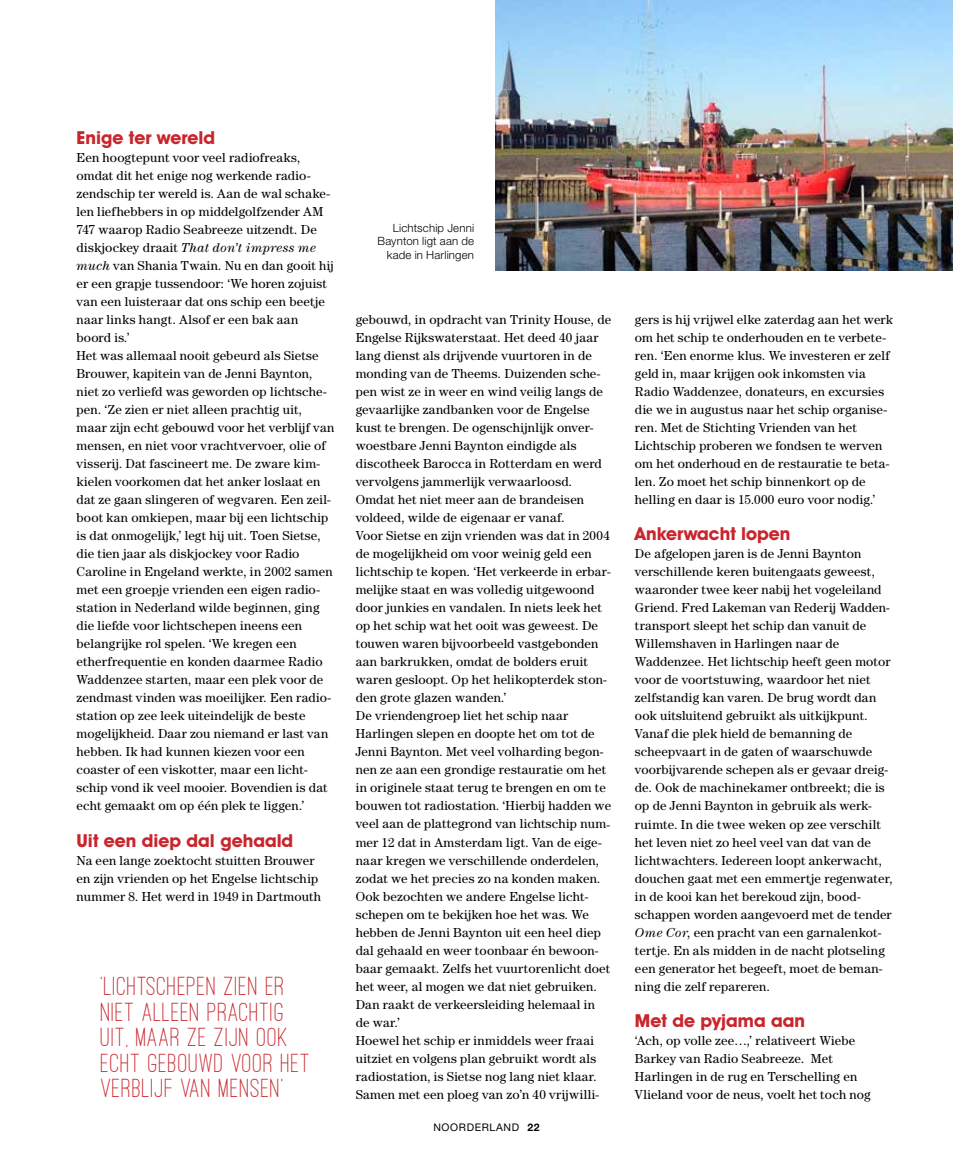
<style>
.page{position:relative;width:978px;height:1170px;background:#fff}
.page>*{position:absolute;margin:0;border:0;box-sizing:border-box;transform-origin:0 0}
.t1{font:500 27px/25.5px "Ostrich Sans";letter-spacing:.04em;color:#c9252c}
.t2{font:700 18px "Avant Garde IT Cby BT";color:#c9252c}
.t3{font:13.05px/18px "Century Std";letter-spacing:.01em;color:#000}
.t4{font:300 11.4px/13.5px "Helvetica Neue LT Std";letter-spacing:.015em;color:#000;text-align:right}
.t5{font:10.5px "Helvetica Neue LT Std";letter-spacing:.06em;color:#000}
.s1{font-style:italic}
.s2{font-weight:700}
</style>
<div class="page">
<img style="left:495px;top:0;width:457px;height:270px">
<h2 class="t2" style="left:77px;top:127px;width:140px">Enige ter wereld</h2>
<p class="t3" style="left:77px;top:148px;width:259px">Een hoogtepunt voor veel radiofreaks, omdat dit het enige nog werkende radio&shy;zendschip ter wereld is. Aan de wal schake&shy;len liefhebbers in op middelgolfzender AM 747 waarop Radio Seabreeze uitzendt. De diskjockey draait <span class="s1">That don’t impress me much</span> van Shania Twain. Nu en dan gooit hij er een grapje tussendoor: ‘We horen zojuist van een luisteraar dat ons schip een beetje naar links hangt. Alsof er een bak aan boord is.’<br>Het was allemaal nooit gebeurd als Sietse Brouwer, kapitein van de Jenni Baynton, niet zo verliefd was geworden op lichtsche&shy;pen. ‘Ze zien er niet alleen prachtig uit, maar zijn echt gebouwd voor het verblijf van mensen, en niet voor vrachtvervoer, olie of visserij. Dat fascineert me. De zware kim&shy;kielen voorkomen dat het anker loslaat en dat ze gaan slingeren of wegvaren. Een zeil&shy;boot kan omkiepen, maar bij een lichtschip is dat onmogelijk,’ legt hij uit. Toen Sietse, die tien jaar als diskjockey voor Radio Caroline in Engeland werkte, in 2002 samen met een groepje vrienden een eigen radio&shy;station in Nederland wilde beginnen, ging die liefde voor lichtschepen ineens een belangrijke rol spelen. ‘We kregen een etherfrequentie en konden daarmee Radio Waddenzee starten, maar een plek voor de zendmast vinden was moeilijker. Een radio&shy;station op zee leek uiteindelijk de beste mogelijkheid. Daar zou niemand er last van hebben. Ik had kunnen kiezen voor een coaster of een viskotter, maar een licht&shy;schip vond ik veel mooier. Bovendien is dat echt gemaakt om op één plek te liggen.’</p>
<h2 class="t2" style="left:77px;top:829px;width:218px">Uit een diep dal gehaald</h2>
<p class="t3" style="left:77px;top:850px;width:246px">Na een lange zoektocht stuitten Brouwer en zijn vrienden op het Engelse lichtschip nummer 8. Het werd in 1949 in Dartmouth</p>
<h1 class="t1" style="left:101px;top:973px;width:211px">‘LICHTSCHEPEN ZIEN ER<br>NIET ALLEEN PRACHTIG<br>UIT, MAAR ZE ZIJN OOK<br>ECHT GEBOUWD VOOR HET<br>VERBLIJF VAN MENSEN’</h1>
<p class="t4" style="left:378px;top:220px;width:98px">Lichtschip Jenni<br>Baynton ligt aan de kade in Harlingen</p>
<p class="t3" style="left:356px;top:310px;width:257px">gebouwd, in opdracht van Trinity House, de Engelse Rijkswaterstaat. Het deed 40 jaar lang dienst als drijvende vuurtoren in de monding van de Theems. Duizenden sche&shy;pen wist ze in weer en wind veilig langs de gevaarlijke zandbanken voor de Engelse kust te brengen. De ogenschijnlijk onver&shy;woestbare Jenni Baynton eindigde als discotheek Barocca in Rotterdam en werd vervolgens jammerlijk verwaarloosd.<br>Omdat het niet meer aan de brandeisen voldeed, wilde de eigenaar er vanaf.<br>Voor Sietse en zijn vrienden was dat in 2004 de mogelijkheid om voor weinig geld een lichtschip te kopen. ‘Het verkeerde in erbar&shy;melijke staat en was volledig uitgewoond door junkies en vandalen. In niets leek het op het schip wat het ooit was geweest. De touwen waren bijvoorbeeld vastgebonden aan barkrukken, omdat de bolders eruit waren gesloopt. Op het helikopterdek ston&shy;den grote glazen wanden.’<br>De vriendengroep liet het schip naar Harlingen slepen en doopte het om tot de Jenni Baynton. Met veel volharding begon&shy;nen ze aan een grondige restauratie om het in originele staat terug te brengen en om te bouwen tot radiostation. ‘Hierbij hadden we veel aan de plattegrond van lichtschip num&shy;mer 12 dat in Amsterdam ligt. Van de eige&shy;naar kregen we verschillende onderdelen, zodat we het precies zo na konden maken.<br>Ook bezochten we andere Engelse licht&shy;schepen om te bekijken hoe het was. We hebben de Jenni Baynton uit een heel diep dal gehaald en weer toonbaar én bewoon&shy;baar gemaakt. Zelfs het vuurtorenlicht doet het weer, al mogen we dat niet gebruiken.<br>Dan raakt de verkeersleiding helemaal in de war.’<br>Hoewel het schip er inmiddels weer fraai uitziet en volgens plan gebruikt wordt als radiostation, is Sietse nog lang niet klaar.<br>Samen met een ploeg van zo’n 40 vrijwilli-</p>
<p class="t5" style="left:433px;top:1120px;width:108px">NOORDERLAND <span class="s2">22</span></p>
<p class="t3" style="left:635px;top:310px;width:259px">gers is hij vrijwel elke zaterdag aan het werk om het schip te onderhouden en te verbete&shy;ren. ‘Een enorme klus. We investeren er zelf geld in, maar krijgen ook inkomsten via Radio Waddenzee, donateurs, en excursies die we in augustus naar het schip organise&shy;ren. Met de Stichting Vrienden van het Lichtschip proberen we fondsen te werven om het onderhoud en de restauratie te beta&shy;len. Zo moet het schip binnenkort op de helling en daar is 15.000 euro voor nodig.’</p>
<h2 class="t2" style="left:635px;top:523px;width:157px">Ankerwacht lopen</h2>
<p class="t3" style="left:635px;top:544px;width:259px">De afgelopen jaren is de Jenni Baynton verschillende keren buitengaats geweest, waaronder twee keer nabij het vogeleiland Griend. Fred Lakeman van Rederij Wadden&shy;transport sleept het schip dan vanuit de Willemshaven in Harlingen naar de Waddenzee. Het lichtschip heeft geen motor voor de voortstuwing, waardoor het niet zelfstandig kan varen. De brug wordt dan ook uitsluitend gebruikt als uitkijkpunt.<br>Vanaf die plek hield de bemanning de scheepvaart in de gaten of waarschuwde voorbijvarende schepen als er gevaar dreig&shy;de. Ook de machinekamer ontbreekt; die is op de Jenni Baynton in gebruik als werk&shy;ruimte. In die twee weken op zee verschilt het leven niet zo heel veel van dat van de lichtwachters. Iedereen loopt ankerwacht, douchen gaat met een emmertje regenwater, in de kooi kan het berekoud zijn, bood&shy;schappen worden aangevoerd met de tender <span class="s1">Ome Cor</span>, een pracht van een garnalenkot&shy;tertje. En als midden in de nacht plotseling een generator het begeeft, moet de beman&shy;ning die zelf repareren.</p>
<h2 class="t2" style="left:635px;top:1009px;width:172px">Met de pyjama aan</h2>
<p class="t3" style="left:635px;top:1030px;width:237px">‘Ach, op volle zee…,’ relativeert Wiebe Barkey van Radio Seabreeze. Met Harlingen in de rug en Terschelling en Vlieland voor de neus, voelt het toch nog</p>
</div>
